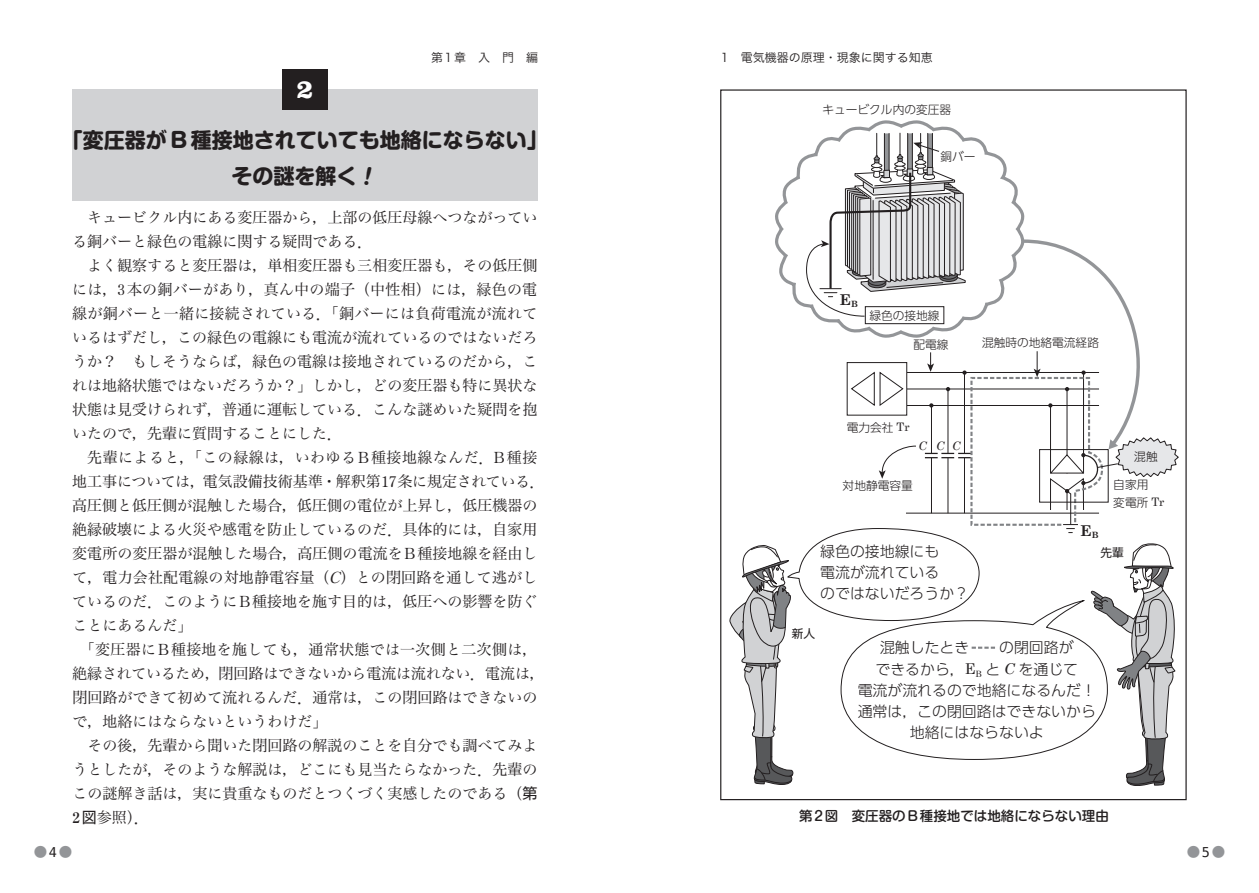
<style>
.page{position:relative;width:1259px;height:893px;background:#fff}
.page>*{position:absolute;margin:0;border:0;box-sizing:border-box;transform-origin:0 0}
.t1{font:700 27px "URW Clarendon T";color:#fff}
.t2{font:700 21px/36px "Shin M Go Pro";color:#231f20}
.t3{font:15px/24px "Hira Min Pro W3";color:#231f20}
.t4{font:15px "Hira Min Pro W3";letter-spacing:-.02em;color:#231f20}
.t5{font:15px "Hira Min Pro W3";letter-spacing:.03em;color:#231f20}
.t6{font:15px "Hira Min Pro W3";letter-spacing:.02em;color:#231f20}
.t7{font:300 14.85px/21.3px "UD Shin Go Pro";color:#231f20}
.t8{font:700 14.85px "Century Schoolbook";color:#231f20}
.t9{font:500 13.5px "Shin M Go Pro";color:#231f20}
.t10{font:500 13.5px "Shin M Go Pro";color:#939598}
.t11{font:12px "Hira Kaku Pro W3";color:#231f20}
.t12{font:300 11.7px/17.1px "UD Shin Go Pro";color:#231f20}
.t13{font:11.7px "UD Shin Go Pro";color:#231f20}
.t14{font:italic 11.7px "Century Schoolbook";color:#231f20}
.s1{font-family:"Den Ver Three"}
.s2{font-family:"Den Ver Three";font-style:italic}
.s3{font-family:"Shin Go Pro"}
.s4{font-family:"Den Ver Three";font-weight:700}
.s5{font-family:"Menlo";font-weight:400;color:#231f20}
.s6{font-family:"Century Schoolbook";font-weight:400}
.s7{font-family:"Century Schoolbook";font-weight:400;font-style:italic}
</style>
<div class="page">
<div style="left:72px;top:89px;width:465px;height:111px;background:#d1d2d4"></div>
<div style="left:282px;top:69px;width:45px;height:41px;background:#231f20"></div>
<svg style="left:843px;top:120px;width:117px;height:13px"></svg>
<svg style="left:729px;top:133px;width:449px;height:653px"></svg>
<div style="left:865px;top:307px;width:79px;height:17px;background:#fff"></div>
<div style="left:865px;top:306px;width:79px;height:18px;border:1px solid #231f20"></div>
<p class="t11" style="left:431px;top:47px;width:108px">第1章　入　門　編</p>
<p class="t11" style="left:721px;top:47px;width:213px">1　電気機器の原理・現象に関する知恵</p>
<h1 class="t1" style="left:296px;top:73px;width:19px">2</h1>
<h2 class="t2" style="left:231px;top:119px;width:318px;text-indent:-169px">「変圧器が B種接地されていても地絡にならない」その謎を解く</h2>
<p class="t3" style="left:72px;top:204px;width:466px;text-indent:15px">キュービクル内にある変圧器から，上部の低圧母線へつながっている銅バーと緑色の電線に関する疑問である．</p>
<p class="t3" style="left:72px;top:252px;width:467px;text-align:justify;text-indent:15px">よく観察すると変圧器は，単相変圧器も三相変圧器も，その低圧側には，<span class="s1">3</span>本の銅バーがあり，真ん中の端子（中性相）には，緑色の電線が銅バーと一緒に接続されている．「銅バーには負荷電流が流れているはずだし，この緑色の電線にも電流が流れているのではないだろうか？ もしそうならば，緑色の電線は接地されているのだから，これは地絡状態ではないだろうか？」しかし，どの変圧器も特に異状な状態は見受けられず，普通に運転している．こんな謎めいた疑問を抱いたので，先輩に質問することにした．</p>
<p class="t5" style="left:87px;top:444px;width:451px">先輩によると，「この緑線は，いわゆる<span class="s1">B</span>種接地線なんだ．<span class="s1">B</span>種接</p>
<p class="t3" style="left:72px;top:468px;width:474px">地工事については，電気設備技術基準・解釈第<span class="s1">17</span>条に規定されている．</p>
<p class="t3" style="left:72px;top:492px;width:466px">高圧側と低圧側が混触した場合，低圧側の電位が上昇し，低圧機器の</p>
<p class="t3" style="left:72px;top:516px;width:467px">絶縁破壊による火災や感電を防止しているのだ．具体的には，自家用</p>
<p class="t3" style="left:72px;top:540px;width:467px">変電所の変圧器が混触した場合，高圧側の電流を<span class="s1">B</span>種接地線を経由し</p>
<p class="t3" style="left:72px;top:564px;width:466px">て，電力会社配電線の対地静電容量（<span class="s2">C</span>）との閉回路を通して逃がし</p>
<p class="t3" style="left:72px;top:588px;width:467px">ているのだ．このように<span class="s1">B</span>種接地を施す目的は，低圧への影響を防ぐ</p>
<p class="t3" style="left:72px;top:612px;width:121px">ことにあるんだ」</p>
<p class="t6" style="left:80px;top:636px;width:459px">「変圧器に<span class="s1">B</span>種接地を施しても，通常状態では一次側と二次側は，</p>
<p class="t4" style="left:72px;top:660px;width:474px">絶縁されているため，閉回路はできないから電流は流れない．電流は，</p>
<p class="t3" style="left:72px;top:684px;width:466px">閉回路ができて初めて流れるんだ．通常は，この閉回路はできないの</p>
<p class="t3" style="left:72px;top:708px;width:256px">で，地絡にはならないというわけだ」</p>
<p class="t3" style="left:87px;top:732px;width:451px">その後，先輩から聞いた閉回路の解説のことを自分でも調べてみよ</p>
<p class="t3" style="left:72px;top:756px;width:466px">うとしたが，そのような解説は，どこにも見当たらなかった．先輩の</p>
<p class="t3" style="left:72px;top:780px;width:466px">この謎解き話は，実に貴重なものだとつくづく実感したのである（<span class="s3">第</span></p>
<p class="t3" style="left:72px;top:804px;width:78px"><span class="s4">2</span><span class="s3">図</span>参照）．</p>
<p class="t10" style="left:34px;top:841px;width:40px">●<span class="s5">4</span>●</p>
<p class="t12" style="left:822px;top:101px;width:130px">キュービクル内の変圧器</p>
<p class="t12" style="left:940px;top:147px;width:37px">銅バー</p>
<p class="t8" style="left:840px;top:290px;width:20px">E<sub>B</sub></p>
<p class="t12" style="left:869px;top:306px;width:72px">緑色の接地線</p>
<p class="t12" style="left:913px;top:336px;width:37px">配電線</p>
<p class="t12" style="left:982px;top:333px;width:118px">混触時の地絡電流経路</p>
<p class="t12" style="left:847px;top:418px;width:64px">電力会社 <span class="s6">Tr</span></p>
<p class="t14" style="left:918px;top:438px;width:44px">CCC</p>
<p class="t12" style="left:842px;top:477px;width:72px">対地静電容量</p>
<p class="t8" style="left:1080px;top:521px;width:20px">E<sub>B</sub></p>
<p class="t12" style="left:1134px;top:448px;width:25px">混触</p>
<p class="t12" style="left:1113px;top:476px;width:52px">自家用<br>変電所 <span class="s6">Tr</span></p>
<p class="t7" style="left:820px;top:540px;width:150px">緑色の接地線にも<br>電流が流れている<br>のではないだろうか？</p>
<p class="t7" style="left:857px;top:636px;width:240px;text-align:center">混触したとき　　の閉回路が<br>できるから，<span class="s6">E</span><sub>B</sub> と <span class="s7">C</span> を通じて<br>電流が流れるので地絡になるんだ！通常は，この閉回路はできないから地絡にはならないよ</p>
<p class="t13" style="left:1100px;top:543px;width:25px">先輩</p>
<p class="t13" style="left:791px;top:624px;width:25px">新人</p>
<p class="t9" style="left:799px;top:805px;width:311px">第2図　変圧器のB種接地では地絡にならない理由</p>
<p class="t10" style="left:1186px;top:841px;width:40px">●<span class="s5">5</span>●</p>
</div>
